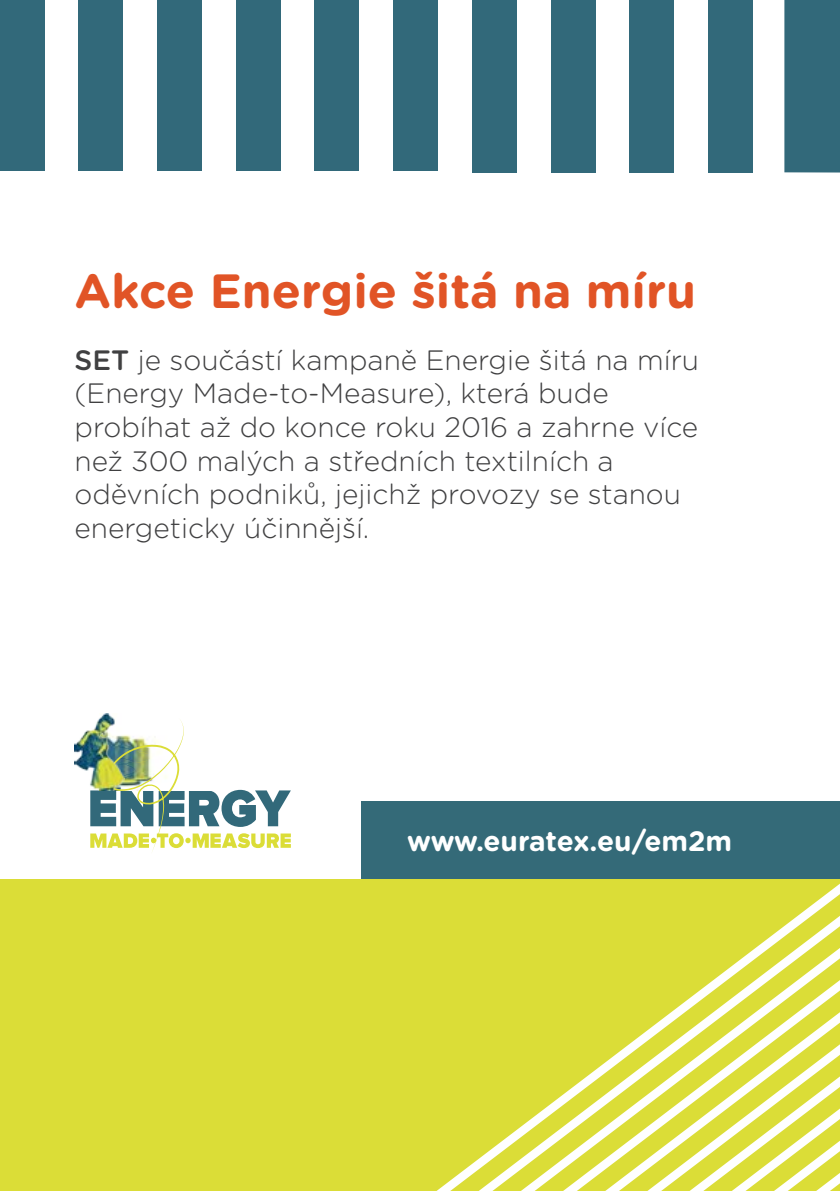
<style>
.page{position:relative;width:840px;height:1191px;background:#fff}
.page>*{position:absolute;margin:0;border:0;box-sizing:border-box;transform-origin:0 0}
.t1{font:700 48px "Gotham Rounded";color:#e15426}
.t2{font:300 28px/33.6px "Gotham Rounded";color:#404041}
.t3{font:700 28px "Gotham Rounded";color:#fff}
.s1{font-weight:500}
</style>
<div class="page">
<div style="left:362px;top:801px;width:477px;height:93px;background:#346a78"></div>
<div style="left:0;top:0;width:44px;height:171px;background:#32697a"></div>
<div style="left:79px;top:0;width:44px;height:171px;background:#32697a"></div>
<div style="left:157px;top:0;width:44px;height:171px;background:#32697a"></div>
<div style="left:236px;top:0;width:44px;height:171px;background:#32697a"></div>
<div style="left:315px;top:0;width:44px;height:171px;background:#32697a"></div>
<div style="left:393px;top:0;width:44px;height:171px;background:#32697a"></div>
<div style="left:472px;top:0;width:44px;height:172px;background:#32697a"></div>
<div style="left:551px;top:0;width:44px;height:172px;background:#32697a"></div>
<div style="left:629px;top:0;width:44px;height:172px;background:#32697a"></div>
<div style="left:708px;top:0;width:44px;height:172px;background:#32697a"></div>
<div style="left:784px;top:0;width:55px;height:172px;background:#32697a"></div>
<div style="left:0;top:879px;width:839px;height:312px;background:#dbdd37"></div>
<svg style="left:446px;top:925px;width:393px;height:266px"></svg>
<svg style="left:479px;top:931px;width:360px;height:260px"></svg>
<svg style="left:512px;top:938px;width:327px;height:253px"></svg>
<svg style="left:546px;top:945px;width:293px;height:246px"></svg>
<svg style="left:579px;top:952px;width:260px;height:239px"></svg>
<svg style="left:612px;top:958px;width:227px;height:233px"></svg>
<svg style="left:645px;top:965px;width:194px;height:226px"></svg>
<svg style="left:679px;top:972px;width:160px;height:219px"></svg>
<img style="left:74px;top:713px;width:40px;height:58px">
<svg style="left:90px;top:718px;width:201px;height:134px"></svg>
<h1 class="t1" style="left:74px;top:256px;width:622px">Akce Energie šitá na míru</h1>
<p class="t2" style="left:74px;top:342px;width:625px"><span class="s1">SET</span> je součástí kampaně Energie šitá na míru (Energy Made-to-Measure), která bude probíhat až do konce roku 2016 a zahrne více než 300 malých a středních textilních a oděvních podniků, jejichž provozy se stanou energeticky účinnější.</p>
<p class="t3" style="left:407px;top:820px;width:326px">www.euratex.eu/em2m</p>
</div>
